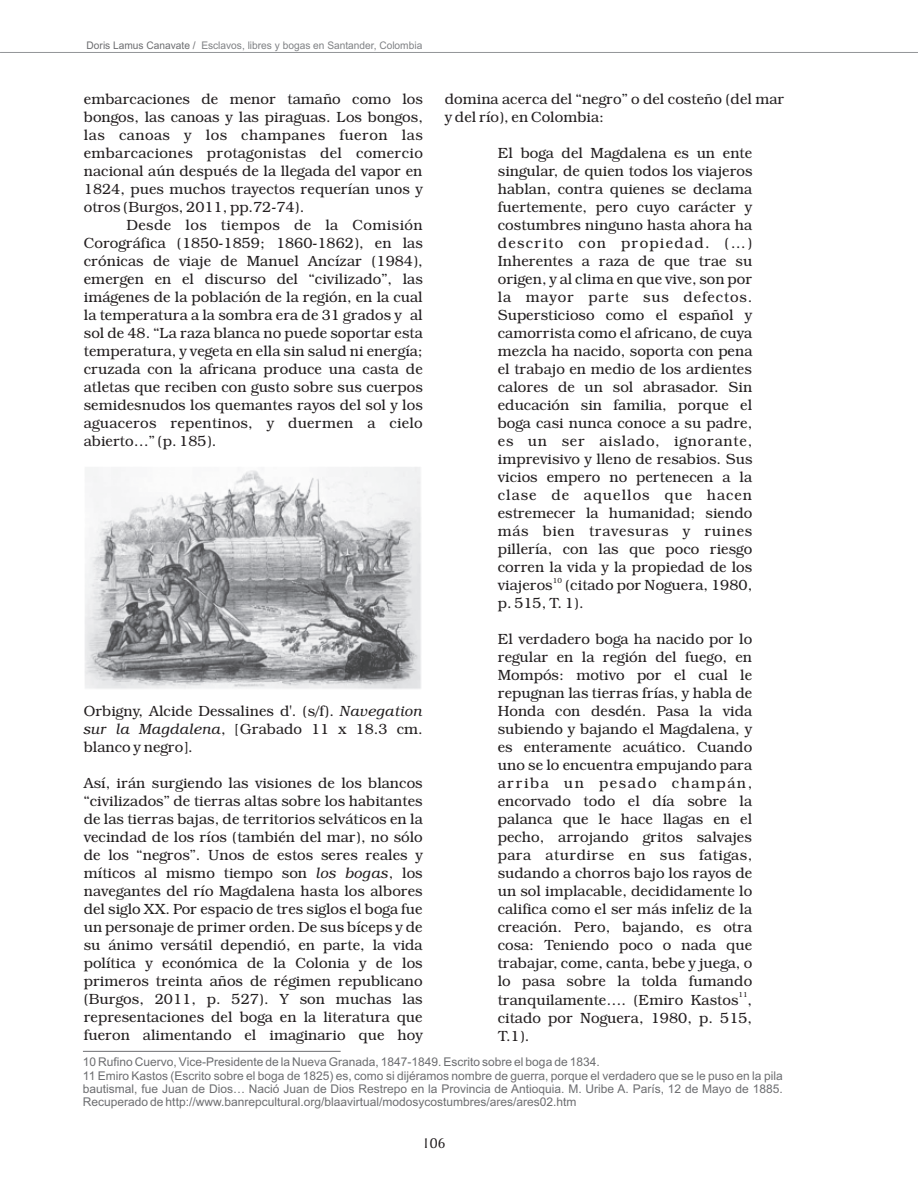
<style>
.page{position:relative;width:918px;height:1188px;background:#fff}
.page>*{position:absolute;margin:0;border:0;box-sizing:border-box;transform-origin:0 0}
.t1{font:300 15px/18px "Bookman IT Cby BT";color:#231f20}
.t2{font:300 15px "Bookman IT Cby BT";letter-spacing:.025em;color:#231f20}
.t3{font:300 15px "Bookman IT Cby BT";letter-spacing:.03em;color:#231f20}
.t4{font:300 15px "Bookman IT Cby BT";letter-spacing:.08em;color:#231f20}
.t5{font:300 15px "Bookman IT Cby BT";letter-spacing:.055em;color:#231f20}
.t6{font:300 15px "Bookman IT Cby BT";letter-spacing:.095em;color:#231f20}
.t7{font:15px "Baker Signet BT";color:#231f20}
.t8{font:12px/13.4px "Arial";color:#6c6d70}
.t9{font:10.5px "Arial";color:#808285}
.t10{font:300 7.5px "Bookman IT Cby BT";color:#231f20}
.s1{color:#6c6d70}
.s2{font-style:italic}
</style>
<div class="page">
<hr style="left:0;top:52px;width:918px;height:1px;background:#939598">
<img style="left:85px;top:467px;width:336px;height:222px">
<hr style="left:83px;top:1051px;width:258px;height:1px;background:#6c6d70">
<p class="t9" style="left:87px;top:41px;width:337px"><span class="s1">Doris Lamus Canavate /</span> Esclavos, libres y bogas en Santander, Colombia</p>
<p class="t1" style="left:84px;top:91px;width:341px">embarcaciones de menor tamaño como los</p>
<p class="t1" style="left:445px;top:91px;width:341px">domina acerca del “negro” o del costeño (del mar</p>
<p class="t1" style="left:84px;top:109px;width:341px">bongos, las canoas y las piraguas. Los bongos,</p>
<p class="t1" style="left:445px;top:109px;width:161px">y del río), en Colombia:</p>
<p class="t1" style="left:84px;top:127px;width:341px">las canoas y los champanes fueron las embarcaciones protagonistas del comercio</p>
<p class="t1" style="left:498px;top:145px;width:256px">El boga del Magdalena es un ente</p>
<p class="t1" style="left:84px;top:163px;width:340px">nacional aún después de la llegada del vapor en</p>
<p class="t1" style="left:498px;top:163px;width:256px">singular, de quien todos los viajeros</p>
<p class="t1" style="left:84px;top:181px;width:341px">1824, pues muchos trayectos requerían unos y</p>
<p class="t1" style="left:498px;top:181px;width:256px">hablan, contra quienes se declama</p>
<p class="t1" style="left:84px;top:199px;width:222px">otros (Burgos, 2011, pp.72-74).</p>
<p class="t1" style="left:498px;top:199px;width:256px">fuertemente, pero cuyo carácter y</p>
<p class="t2" style="left:126px;top:218px;width:298px">Desde los tiempos de la Comisión</p>
<p class="t1" style="left:498px;top:217px;width:256px">costumbres ninguno hasta ahora ha</p>
<p class="t1" style="left:84px;top:235px;width:341px">Corográfica (1850-1859; 1860-1862), en las</p>
<p class="t4" style="left:498px;top:236px;width:256px">descrito con propiedad. (…)</p>
<p class="t1" style="left:84px;top:253px;width:341px">crónicas de viaje de Manuel Ancízar (1984),</p>
<p class="t1" style="left:498px;top:253px;width:256px">Inherentes a raza de que trae su</p>
<p class="t1" style="left:84px;top:271px;width:341px">emergen en el discurso del “civilizado”, las</p>
<p class="t1" style="left:498px;top:271px;width:256px">origen, y al clima en que vive, son por</p>
<p class="t1" style="left:84px;top:289px;width:341px">imágenes de la población de la región, en la cual</p>
<p class="t5" style="left:498px;top:290px;width:256px">la mayor parte sus defectos.</p>
<p class="t1" style="left:84px;top:307px;width:341px">la temperatura a la sombra era de 31 grados y al</p>
<p class="t1" style="left:498px;top:307px;width:256px">Supersticioso como el español y</p>
<p class="t1" style="left:84px;top:325px;width:341px">sol de 48. “La raza blanca no puede soportar esta</p>
<p class="t1" style="left:498px;top:325px;width:256px">camorrista como el africano, de cuya</p>
<p class="t1" style="left:84px;top:343px;width:341px">temperatura, y vegeta en ella sin salud ni energía;</p>
<p class="t1" style="left:498px;top:343px;width:256px">mezcla ha nacido, soporta con pena</p>
<p class="t1" style="left:84px;top:361px;width:341px">cruzada con la africana produce una casta de</p>
<p class="t1" style="left:498px;top:361px;width:256px">el trabajo en medio de los ardientes</p>
<p class="t1" style="left:84px;top:379px;width:341px">atletas que reciben con gusto sobre sus cuerpos</p>
<p class="t1" style="left:498px;top:379px;width:256px">calores de un sol abrasador. Sin</p>
<p class="t1" style="left:84px;top:397px;width:341px">semidesnudos los quemantes rayos del sol y los</p>
<p class="t1" style="left:498px;top:397px;width:256px">educación sin familia, porque el</p>
<p class="t1" style="left:84px;top:415px;width:341px">aguaceros repentinos, y duermen a cielo</p>
<p class="t1" style="left:498px;top:415px;width:256px">boga casi nunca conoce a su padre,</p>
<p class="t1" style="left:84px;top:433px;width:134px">abierto…” (p. 185).</p>
<p class="t1" style="left:498px;top:433px;width:256px;text-align:justify">es un ser aislado, ignorante, imprevisivo y lleno de resabios. Sus vicios empero no pertenecen a la clase de aquellos que hacen estremecer la humanidad; siendo más bien travesuras y ruines pillería, con las que poco riesgo corren la vida y la propiedad de los</p>
<p class="t10" style="left:553px;top:577px;width:11px">10</p>
<p class="t1" style="left:498px;top:577px;width:256px">viajeros (citado por Noguera, 1980, p. 515, T. 1).</p>
<p class="t1" style="left:498px;top:631px;width:256px;text-align:justify">El verdadero boga ha nacido por lo regular en la región del fuego, en Mompós: motivo por el cual le repugnan las tierras frías, y habla de</p>
<p class="t1" style="left:84px;top:703px;width:341px">Orbigny, Alcide Dessalines d'. (s/f). <span class="s2">Navegation</span></p>
<p class="t1" style="left:498px;top:703px;width:256px">Honda con desdén. Pasa la vida</p>
<p class="t1" style="left:84px;top:721px;width:341px"><span class="s2">sur la Magdalena</span>, [Grabado 11 x 18.3 cm.</p>
<p class="t1" style="left:498px;top:721px;width:256px">subiendo y bajando el Magdalena, y</p>
<p class="t1" style="left:84px;top:739px;width:111px">blanco y negro].</p>
<p class="t1" style="left:498px;top:739px;width:256px">es enteramente acuático. Cuando uno se lo encuentra empujando para</p>
<p class="t1" style="left:84px;top:775px;width:341px">Así, irán surgiendo las visiones de los blancos</p>
<p class="t6" style="left:498px;top:777px;width:256px">arriba un pesado champán,</p>
<p class="t1" style="left:84px;top:793px;width:341px">“civilizados” de tierras altas sobre los habitantes</p>
<p class="t1" style="left:498px;top:793px;width:256px">encorvado todo el día sobre la</p>
<p class="t1" style="left:84px;top:811px;width:341px">de las tierras bajas, de territorios selváticos en la</p>
<p class="t1" style="left:498px;top:811px;width:256px">palanca que le hace llagas en el</p>
<p class="t1" style="left:84px;top:829px;width:341px">vecindad de los ríos (también del mar), no sólo</p>
<p class="t1" style="left:498px;top:829px;width:256px">pecho, arrojando gritos salvajes</p>
<p class="t1" style="left:84px;top:847px;width:341px">de los “negros”. Unos de estos seres reales y</p>
<p class="t3" style="left:498px;top:849px;width:256px">para aturdirse en sus fatigas,</p>
<p class="t1" style="left:84px;top:865px;width:341px">míticos al mismo tiempo son <span class="s2">los bogas</span>, los</p>
<p class="t1" style="left:498px;top:865px;width:256px">sudando a chorros bajo los rayos de</p>
<p class="t1" style="left:84px;top:883px;width:341px">navegantes del río Magdalena hasta los albores</p>
<p class="t1" style="left:498px;top:883px;width:256px">un sol implacable, decididamente lo</p>
<p class="t1" style="left:84px;top:901px;width:341px">del siglo XX. Por espacio de tres siglos el boga fue</p>
<p class="t1" style="left:498px;top:901px;width:256px">califica como el ser más infeliz de la</p>
<p class="t1" style="left:84px;top:919px;width:341px">un personaje de primer orden. De sus bíceps y de</p>
<p class="t1" style="left:498px;top:919px;width:256px">creación. Pero, bajando, es otra</p>
<p class="t1" style="left:84px;top:937px;width:341px">su ánimo versátil dependió, en parte, la vida</p>
<p class="t1" style="left:498px;top:937px;width:256px">cosa: Teniendo poco o nada que</p>
<p class="t1" style="left:84px;top:955px;width:341px">política y económica de la Colonia y de los</p>
<p class="t1" style="left:498px;top:955px;width:256px">trabajar, come, canta, bebe y juega, o</p>
<p class="t1" style="left:84px;top:973px;width:341px">primeros treinta años de régimen republicano</p>
<p class="t1" style="left:498px;top:973px;width:256px">lo pasa sobre la tolda fumando</p>
<p class="t10" style="left:739px;top:991px;width:11px">11</p>
<p class="t1" style="left:84px;top:991px;width:341px">(Burgos, 2011, p. 527). Y son muchas las</p>
<p class="t1" style="left:498px;top:992px;width:256px">tranquilamente…. (Emiro Kastos ,</p>
<p class="t1" style="left:84px;top:1009px;width:341px">representaciones del boga en la literatura que</p>
<p class="t1" style="left:498px;top:1010px;width:256px">citado por Noguera, 1980, p. 515,</p>
<p class="t1" style="left:84px;top:1027px;width:341px">fueron alimentando el imaginario que hoy</p>
<p class="t1" style="left:498px;top:1028px;width:33px">T.1).</p>
<p class="t8" style="left:83px;top:1056px;width:701px">10 Rufino Cuervo, Vice-Presidente de la Nueva Granada, 1847-1849. Escrito sobre el boga de 1834.<br>11 Emiro Kastos (Escrito sobre el boga de 1825) es, como si dijéramos nombre de guerra, porque el verdadero que se le puso en la pila bautismal, fue Juan de Dios… Nació Juan de Dios Restrepo en la Provincia de Antioquia. M. Uribe A. París, 12 de Mayo de 1885.<br>Recuperado de http://www.banrepcultural.org/blaavirtual/modosycostumbres/ares/ares02.htm</p>
<p class="t7" style="left:422px;top:1137px;width:25px">106</p>
</div>
